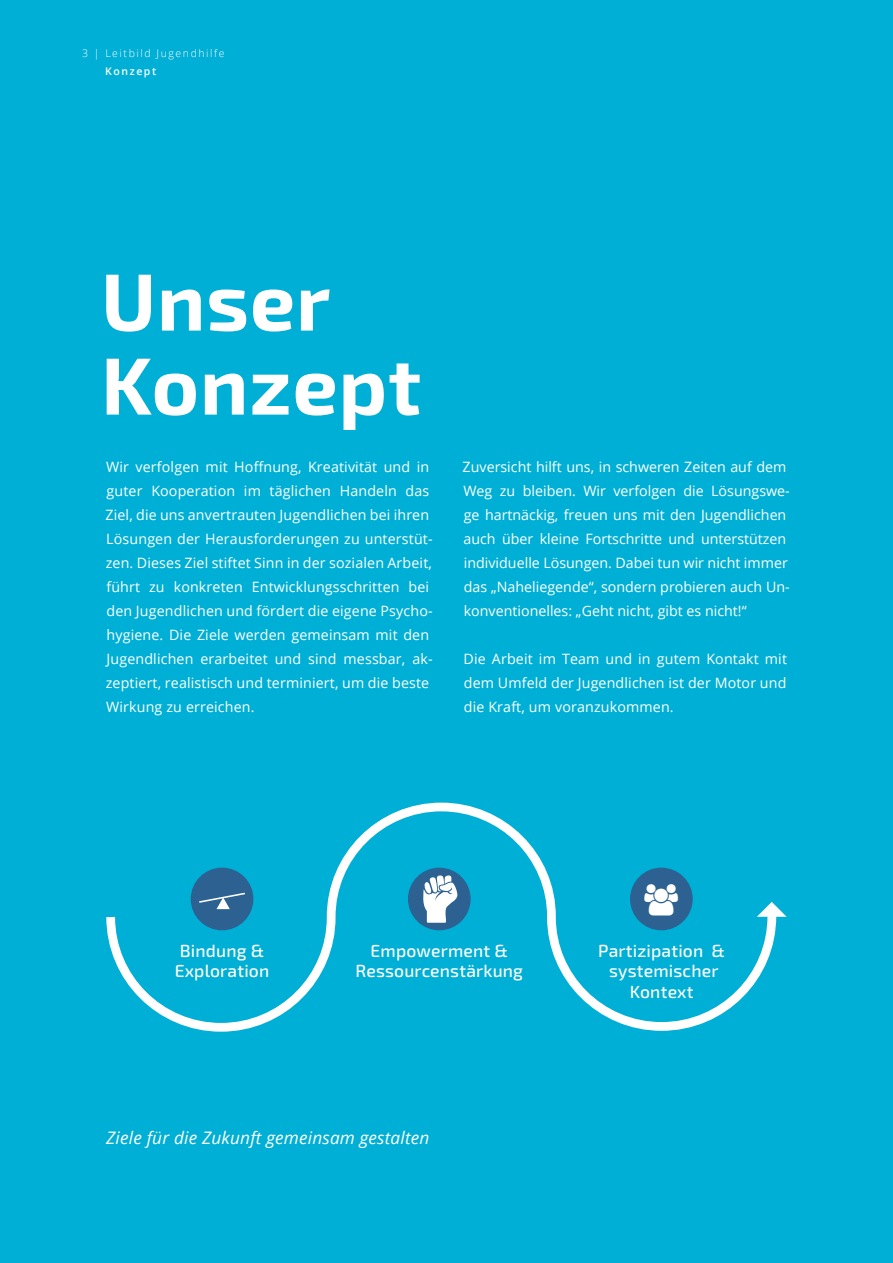
<style>
.page{position:relative;width:893px;height:1263px;background:#00afd5}
.page>*{position:absolute;margin:0;border:0;box-sizing:border-box;transform-origin:0 0}
.t1{font:700 81px/84px "Exo 2";letter-spacing:.01em;color:#fff}
.t2{font:500 17.55px/20.4px "Exo 2";letter-spacing:.01em;color:#fff;text-align:center}
.t3{font:italic 17.25px "Open Sans";letter-spacing:.01em;color:#fff}
.t4{font:14.25px/24px "Open Sans";letter-spacing:.01em;color:#fff}
.t5{font:300 10.5px "Open Sans";letter-spacing:.15em;color:#fff}
.t6{font:600 10.5px "Open Sans";letter-spacing:.15em;color:#fff}
</style>
<div class="page">
<svg style="left:106px;top:802px;width:671px;height:230px"></svg>
<div style="left:191px;top:868px;width:62px;height:62px;background:#2c6191;border-radius:50%"></div>
<div style="left:408px;top:868px;width:63px;height:62px;background:#2c6191;border-radius:50%"></div>
<svg style="left:757px;top:902px;width:30px;height:15px"></svg>
<svg style="left:199px;top:893px;width:46px;height:16px"></svg>
<div style="left:630px;top:868px;width:63px;height:62px;background:#2c6191;border-radius:50%"></div>
<svg style="left:423px;top:875px;width:35px;height:48px"></svg>
<p class="t5" style="left:82px;top:49px;width:144px">3 | Leitbild Jugendhilfe</p>
<p class="t6" style="left:105px;top:67px;width:52px">Konzept</p>
<h1 class="t1" style="left:101px;top:262px;width:322px">Unser<br>Konzept</h1>
<p class="t4" style="left:105px;top:454px;width:329px">Wir verfolgen mit Hoffnung, Kreativität und in guter Kooperation im täglichen Handeln das Ziel, die uns anvertrauten Jugendlichen bei ihren Lösungen der Herausforderungen zu unterstüt&shy;zen. Dieses Ziel stiftet Sinn in der sozialen Arbeit, führt zu konkreten Entwicklungsschritten bei den Jugendlichen und fördert die eigene Psycho&shy;hygiene. Die Ziele werden gemeinsam mit den Jugendlichen erarbeitet und sind messbar, ak&shy;zeptiert, realistisch und terminiert, um die beste Wirkung zu erreichen.</p>
<p class="t4" style="left:463px;top:454px;width:329px">Zuversicht hilft uns, in schweren Zeiten auf dem Weg zu bleiben. Wir verfolgen die Lösungswe&shy;ge hartnäckig, freuen uns mit den Jugendlichen auch über kleine Fortschritte und unterstützen individuelle Lösungen. Dabei tun wir nicht immer das „Naheliegende“, sondern probieren auch Un&shy;konventionelles: „Geht nicht, gibt es nicht!“</p>
<p class="t4" style="left:463px;top:646px;width:325px;text-align:justify">Die Arbeit im Team und in gutem Kontakt mit dem Umfeld der Jugendlichen ist der Motor und die Kraft, um voranzukommen.</p>
<p class="t2" style="left:175px;top:942px;width:96px;text-align:left">Bindung &amp;<br>Exploration</p>
<p class="t2" style="left:598px;top:942px;width:128px">Partizipation &amp; systemischer<br>Kontext</p>
<p class="t2" style="left:355px;top:942px;width:169px">Empowerment &amp;<br>Ressourcenstärkung</p>
<p class="t3" style="left:106px;top:1131px;width:325px">Ziele für die Zukunft gemeinsam gestalten</p>
</div>
